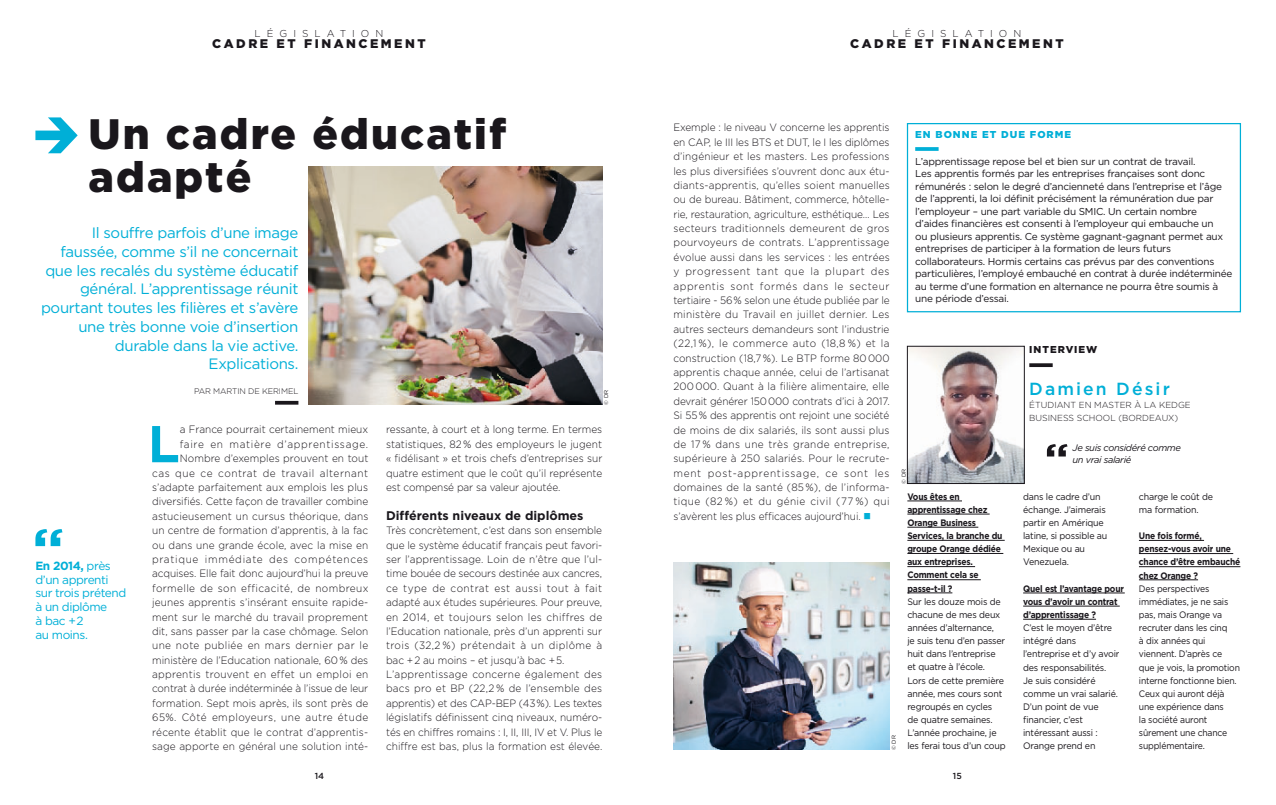
<style>
.page{position:relative;width:1276px;height:805px;background:#fff}
.page>*{position:absolute;margin:0;border:0;box-sizing:border-box;transform-origin:0 0}
.t1{font:700 51.75px "Gotham";color:#00afd7}
.t2{font:900 42.5px/42.5px "Gotham";letter-spacing:.05em;color:#1a171c}
.t3{font:500 17.5px "Gotham";letter-spacing:.12em;color:#00afd7}
.t4{font:15px/18.8px "Gotham";letter-spacing:-.02em;color:#00afd7;text-align:right}
.t5{font:900 12.5px "Gotham";letter-spacing:.2em;color:#1a171c}
.t6{font:700 12.5px "Gotham";color:#1a171c}
.t7{font:11.88px/13.8px "Gotham";letter-spacing:-.035em;color:#00afd7}
.t8{font:300 10.62px/14.4px "Gotham";color:#1a171c;text-align:justify;scale:.95 1}
.t9{font:10px/12.5px "Gotham";letter-spacing:-.02em;color:#1a171c}
.t10{font:300 10px "Gotham";letter-spacing:.6em;color:#1a171c}
.t11{font:900 10px "Gotham";letter-spacing:.1em;color:#00afd7}
.t12{font:900 10px "Gotham";letter-spacing:.1em;color:#1a171c}
.t13{font:9.38px/13.1px "Gotham";letter-spacing:-.02em;color:#1a171c;scale:.95 1}
.t14{font:700 9.38px/13.1px "Gotham";letter-spacing:-.02em;color:#1a171c;scale:.9 1}
.t15{font:9.38px/13.1px "Gotham";letter-spacing:-.02em;color:#1a171c;scale:.92 1}
.t16{font:italic 9.38px "Gotham";letter-spacing:-.035em;color:#1a171c}
.t17{font:300 8.75px/12.5px "Gotham";color:#1a171c}
.t18{font:500 8.75px "Gotham";color:#1a171c}
.t19{font:300 8.12px "Gotham";letter-spacing:-.01em;color:#1a171c}
.t20{font:5.62px "Gotham";color:#1a171c}
.s1{font-weight:700}
.s2{color:#00afd7}
</style>
<div class="page">
<img style="left:308px;top:166px;width:294px;height:238px">
<img style="left:673px;top:563px;width:216px;height:186px">
<svg style="left:35px;top:117px;width:43px;height:36px"></svg>
<hr style="left:275px;top:401px;width:23px;height:3px;background:#1a171c">
<img style="left:909px;top:348px;width:113px;height:133px">
<div style="left:907px;top:346px;width:117px;height:137px;border:1px solid #1a171c"></div>
<svg style="left:1029px;top:363px;width:23px;height:4px"></svg>
<hr style="left:907px;top:500px;width:55px;height:1px;background:#1a171c">
<hr style="left:907px;top:513px;width:82px;height:1px;background:#1a171c">
<hr style="left:907px;top:527px;width:71px;height:1px;background:#1a171c">
<hr style="left:907px;top:540px;width:97px;height:1px;background:#1a171c">
<hr style="left:907px;top:553px;width:96px;height:1px;background:#1a171c">
<hr style="left:907px;top:566px;width:68px;height:1px;background:#1a171c">
<hr style="left:907px;top:579px;width:74px;height:1px;background:#1a171c">
<hr style="left:907px;top:592px;width:45px;height:1px;background:#1a171c">
<hr style="left:1023px;top:592px;width:101px;height:1px;background:#1a171c">
<hr style="left:1023px;top:605px;width:96px;height:1px;background:#1a171c">
<hr style="left:1023px;top:619px;width:73px;height:1px;background:#1a171c">
<hr style="left:1139px;top:540px;width:65px;height:1px;background:#1a171c">
<hr style="left:1139px;top:553px;width:94px;height:1px;background:#1a171c">
<hr style="left:1139px;top:566px;width:101px;height:1px;background:#1a171c">
<hr style="left:1139px;top:579px;width:59px;height:1px;background:#1a171c">
<svg style="left:1047px;top:444px;width:20px;height:12px"></svg>
<svg style="left:915px;top:147px;width:23px;height:4px"></svg>
<div style="left:907px;top:123px;width:334px;height:189px;border:1px solid #00afd7"></div>
<svg style="left:35px;top:529px;width:27px;height:17px"></svg>
<p class="t10" style="left:255px;top:28px;width:130px">LÉGISLATION</p>
<p class="t5" style="left:212px;top:36px;width:215px">CADRE ET FINANCEMENT</p>
<h2 class="t2" style="left:89px;top:112px;width:419px">Un cadre éducatif adapté</h2>
<p class="t4" style="left:41px;top:223px;width:259px">Il souffre parfois d’une image faussée, comme s’il ne concernait que les recalés du système éducatif général. L’apprentissage réunit pourtant toutes les filières et s’avère une très bonne voie d’insertion durable dans la vie active.<br>Explications.</p>
<p class="t19" style="left:194px;top:386px;width:106px">PAR MARTIN DE KERIMEL</p>
<p class="t20" style="left:603px;top:404px;width:16px;rotate:-90deg">© DR</p>
<p class="t7" style="left:35px;top:558px;width:92px"><span class="s1">En 2014,</span> près d’un apprenti sur trois prétend à un diplôme<br>à bac + 2<br>au moins.</p>
<p class="t8" style="left:152px;top:422px;width:229px;text-align:right">a France pourrait certainement mieux<br>faire en matière d’apprentissage.<br>Nombre d’exemples prouvent en tout<br>cas que ce contrat de travail alternant s’adapte parfaitement aux emplois les plus diversifiés. Cette façon de travailler combine astucieusement un cursus théorique, dans un centre de formation d’apprentis, à la fac ou dans une grande école, avec la mise en pratique immédiate des compétences acquises. Elle fait donc aujourd’hui la preuve formelle de son efficacité, de nombreux jeunes apprentis s’insérant ensuite rapide&shy;ment sur le marché du travail proprement dit, sans passer par la case chômage. Selon une note publiée en mars dernier par le ministère de l’Education nationale, 60% des apprentis trouvent en effet un emploi en contrat à durée indéterminée à l’issue de leur formation. Sept mois après, ils sont près de 65%. Côté employeurs, une autre étude récente établit que le contrat d’apprentis&shy;sage apporte en général une solution inté-</p>
<p class="t8" style="left:386px;top:422px;width:229px">ressante, à court et à long terme. En termes statistiques, 82 % des employeurs le jugent « fidélisant » et trois chefs d’entreprises sur quatre estiment que le coût qu’il représente est compensé par sa valeur ajoutée.</p>
<h1 class="t1" style="left:148px;top:414px;width:34px">L</h1>
<p class="t6" style="left:386px;top:508px;width:199px">Différents niveaux de diplômes</p>
<p class="t8" style="left:386px;top:523px;width:229px;text-align:left">Très concrètement, c’est dans son ensemble que le système éducatif français peut favori&shy;ser l’apprentissage. Loin de n’être que l’ul&shy;time bouée de secours destinée aux cancres, ce type de contrat est aussi tout à fait adapté aux études supérieures. Pour preuve, en 2014, et toujours selon les chiffres de l’Education nationale, près d’un apprenti sur trois (32,2 %) prétendait à un diplôme à bac +2 au moins – et jusqu’à bac +5.<br>L’apprentissage concerne également des bacs pro et BP (22,2 % de l’ensemble des apprentis) et des CAP-BEP (43%). Les textes législatifs définissent cinq niveaux, numéro&shy;tés en chiffres romains : I, II, III, IV et V. Plus le chiffre est bas, plus la formation est élevée.</p>
<p class="t18" style="left:315px;top:770px;width:11px">14</p>
<p class="t10" style="left:892px;top:28px;width:130px">LÉGISLATION</p>
<p class="t5" style="left:850px;top:36px;width:215px">CADRE ET FINANCEMENT</p>
<p class="t8" style="left:673px;top:120px;width:229px">Exemple : le niveau V concerne les apprentis en CAP, le III les BTS et DUT, le I les diplômes d’ingénieur et les masters. Les professions les plus diversifiées s’ouvrent donc aux étu&shy;diants-apprentis, qu’elles soient manuelles ou de bureau. Bâtiment, commerce, hôtelle&shy;rie, restauration, agriculture, esthétique… Les secteurs traditionnels demeurent de gros pourvoyeurs de contrats. L’apprentissage évolue aussi dans les services : les entrées y progressent tant que la plupart des apprentis sont formés dans le secteur tertiaire - 56% selon une étude publiée par le ministère du Travail en juillet dernier. Les autres secteurs demandeurs sont l’industrie (22,1 %), le commerce auto (18,8 %) et la construction (18,7%). Le BTP forme 80000 apprentis chaque année, celui de l’artisanat 200 000. Quant à la filière alimentaire, elle devrait générer 150000 contrats d’ici à 2017.<br>Si 55% des apprentis ont rejoint une société de moins de dix salariés, ils sont aussi plus de 17 % dans une très grande entreprise, supérieure à 250 salariés. Pour le recrute&shy;ment post-apprentissage, ce sont les domaines de la santé (85 %), de l’informa&shy;tique (82 %) et du génie civil (77 %) qui s’avèrent les plus efficaces aujourd’hui. <span class="s2">■</span></p>
<p class="t11" style="left:915px;top:129px;width:157px">EN BONNE ET DUE FORME</p>
<p class="t9" style="left:915px;top:155px;width:319px">L’apprentissage repose bel et bien sur un contrat de travail.<br>Les apprentis formés par les entreprises françaises sont donc rémunérés : selon le degré d’ancienneté dans l’entreprise et l’âge de l’apprenti, la loi définit précisément la rémunération due par l’employeur – une part variable du SMIC. Un certain nombre d’aides financières est consenti à l’employeur qui embauche un<br>ou plusieurs apprentis. Ce système gagnant-gagnant permet aux entreprises de participer à la formation de leurs futurs collaborateurs. Hormis certains cas prévus par des conventions particulières, l’employé embauché en contrat à durée indéterminée au terme d’une formation en alternance ne pourra être soumis à une période d’essai.</p>
<p class="t12" style="left:1029px;top:344px;width:70px">INTERVIEW</p>
<h3 class="t3" style="left:1029px;top:378px;width:142px">Damien Désir</h3>
<p class="t17" style="left:1029px;top:399px;width:163px">ÉTUDIANT EN MASTER À LA KEDGE<br>BUSINESS SCHOOL (BORDEAUX)</p>
<p class="t16" style="left:1072px;top:442px;width:110px">Je suis considéré comme</p>
<p class="t16" style="left:1072px;top:454px;width:60px">un vrai salarié</p>
<p class="t20" style="left:900px;top:483px;width:16px;rotate:-90deg">© DR</p>
<p class="t14" style="left:907px;top:489px;width:107px">Vous êtes en apprentissage chez<br>Orange Business<br>Services, la branche du groupe Orange dédiée aux entreprises.<br>Comment cela se passe-t-il ?</p>
<p class="t13" style="left:907px;top:594px;width:105px">Sur les douze mois de chacune de mes deux années d’alternance,<br>je suis tenu d’en passer huit dans l’entreprise et quatre à l’école.<br>Lors de cette première année, mes cours sont regroupés en cycles de quatre semaines.<br>L’année prochaine, je les ferai tous d’un coup</p>
<p class="t13" style="left:1023px;top:489px;width:90px">dans le cadre d’un échange. J’aimerais partir en Amérique latine, si possible au<br>Mexique ou au<br>Venezuela.</p>
<p class="t14" style="left:1023px;top:581px;width:114px">Quel est l’avantage pour vous d’avoir un contrat d’apprentissage ?</p>
<p class="t13" style="left:1023px;top:621px;width:103px">C’est le moyen d’être intégré dans l’entreprise et d’y avoir des responsabilités.<br>Je suis considéré comme un vrai salarié.<br>D’un point de vue financier, c’est intéressant aussi :<br>Orange prend en</p>
<p class="t13" style="left:1139px;top:489px;width:79px">charge le coût de ma formation.</p>
<p class="t14" style="left:1139px;top:529px;width:114px">Une fois formé, pensez-vous avoir une chance d’être embauché chez Orange ?</p>
<p class="t15" style="left:1139px;top:581px;width:111px">Des perspectives immédiates, je ne sais pas, mais Orange va recruter dans les cinq<br>à dix années qui viennent. D’après ce que je vois, la promotion interne fonctionne bien.<br>Ceux qui auront déjà une expérience dans<br>la société auront sûrement une chance supplémentaire.</p>
<p class="t20" style="left:890px;top:749px;width:16px;rotate:-90deg">© DR</p>
<p class="t18" style="left:953px;top:770px;width:10px">15</p>
</div>
